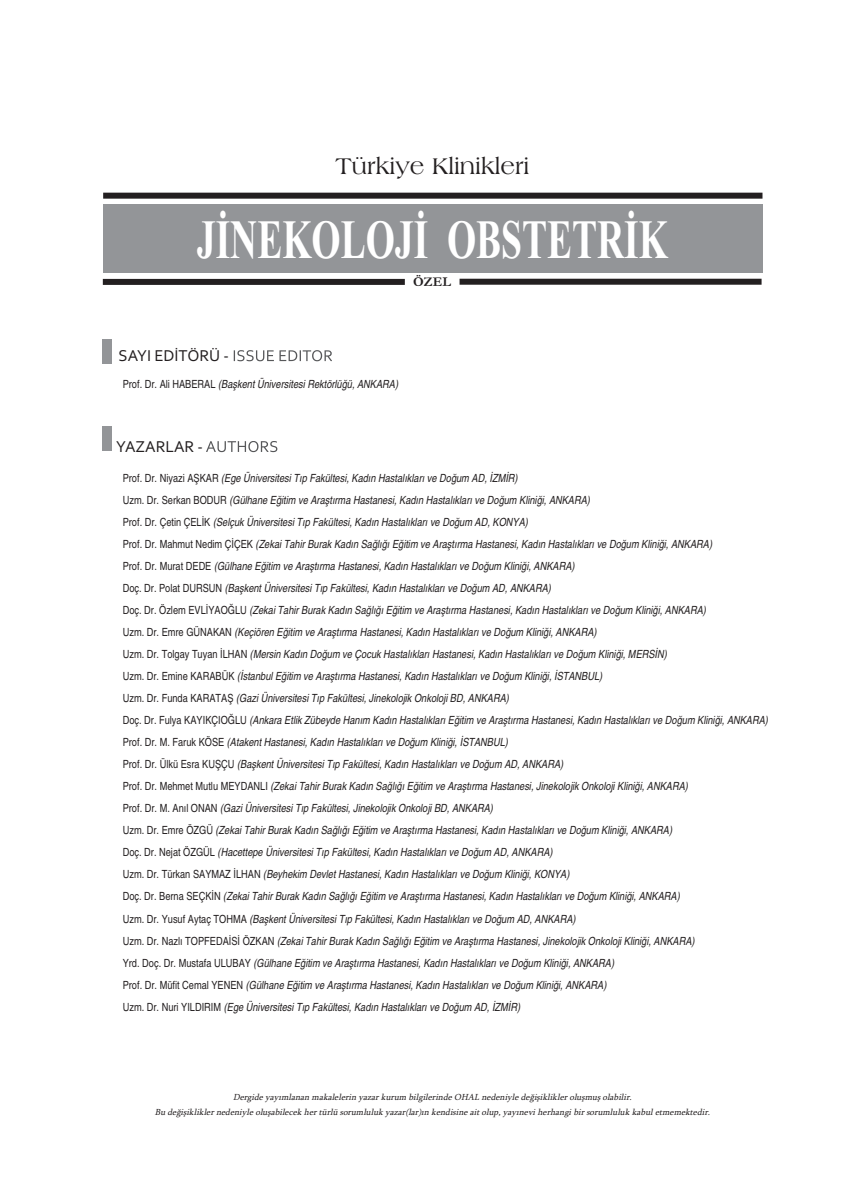
<style>
.page{position:relative;width:865px;height:1197px;background:#fff}
.page>*{position:absolute;margin:0;border:0;box-sizing:border-box;transform-origin:0 0}
.t1{font:700 55.35px "Times New Roman";color:#fff;scale:.68 1}
.t2{font:24px "Americana BT Roman";color:#231f20}
.t3{font:16.5px "Corbel";color:#231f20}
.t4{font:700 13.5px "Garamond";color:#231f20}
.t5{font:italic condensed 11.25px/22px "Helvetica";color:#231f20}
.t6{font:italic 9px/15px "Sylfaen";color:#231f20;text-align:center}
.s1{font-style:normal}
</style>
<div class="page">
<div style="left:103px;top:204px;width:659px;height:68px;background:#939598"></div>
<div style="left:103px;top:193px;width:659px;height:6px;background:#231f20"></div>
<div style="left:103px;top:279px;width:302px;height:6px;background:#231f20"></div>
<div style="left:459px;top:279px;width:302px;height:6px;background:#231f20"></div>
<div style="left:103px;top:339px;width:9px;height:25px;background:#939598"></div>
<svg style="left:234px;top:350px;width:67px;height:11px"></svg>
<div style="left:103px;top:425px;width:9px;height:25px;background:#939598"></div>
<svg style="left:206px;top:441px;width:71px;height:11px"></svg>
<h2 class="t2" style="left:335px;top:152px;width:195px">Türkiye Klinikleri</h2>
<h1 class="t1" style="left:197px;top:207px;width:694px">JİNEKOLOJİ OBSTETRİK</h1>
<p class="t4" style="left:413px;top:274px;width:39px">ÖZEL</p>
<h3 class="t3" style="left:119px;top:346px;width:112px">SAYI EDİTÖRÜ -</h3>
<p class="t5" style="left:123px;top:373px;width:277px"><span class="s1">Prof. Dr. Ali HABERAL</span> (Başkent Üniversitesi Rektörlüğü, ANKARA)</p>
<h3 class="t3" style="left:116px;top:436px;width:88px">YAZARLAR -</h3>
<p class="t5" style="left:123px;top:467px;width:647px"><span class="s1">Prof. Dr. Niyazi AŞKAR</span> (Ege Üniversitesi Tıp Fakültesi, Kadın Hastalıkları ve Doğum AD, İZMİR)<br><span class="s1">Uzm. Dr. Serkan BODUR</span> (Gülhane Eğitim ve Araştırma Hastanesi, Kadın Hastalıkları ve Doğum Kliniği, ANKARA)<br><span class="s1">Prof. Dr. Çetin ÇELİK</span> (Selçuk Üniversitesi Tıp Fakültesi, Kadın Hastalıkları ve Doğum AD, KONYA)<br><span class="s1">Prof. Dr. Mahmut Nedim ÇİÇEK</span> (Zekai Tahir Burak Kadın Sağlığı Eğitim ve Araştırma Hastanesi, Kadın Hastalıkları ve Doğum Kliniği, ANKARA)<br><span class="s1">Prof. Dr. Murat DEDE</span> (Gülhane Eğitim ve Araştırma Hastanesi, Kadın Hastalıkları ve Doğum Kliniği, ANKARA)<br><span class="s1">Doç. Dr. Polat DURSUN</span> (Başkent Üniversitesi Tıp Fakültesi, Kadın Hastalıkları ve Doğum AD, ANKARA)<br><span class="s1">Doç. Dr. Özlem EVLİYAOĞLU</span> (Zekai Tahir Burak Kadın Sağlığı Eğitim ve Araştırma Hastanesi, Kadın Hastalıkları ve Doğum Kliniği, ANKARA)<br><span class="s1">Uzm. Dr. Emre GÜNAKAN</span> (Keçiören Eğitim ve Araştırma Hastanesi, Kadın Hastalıkları ve Doğum Kliniği, ANKARA)<br><span class="s1">Uzm. Dr. Tolgay Tuyan İLHAN</span> (Mersin Kadın Doğum ve Çocuk Hastalıkları Hastanesi, Kadın Hastalıkları ve Doğum Kliniği, MERSİN)<br><span class="s1">Uzm. Dr. Emine KARABÜK</span> (İstanbul Eğitim ve Araştırma Hastanesi, Kadın Hastalıkları ve Doğum Kliniği, İSTANBUL)<br><span class="s1">Uzm. Dr. Funda KARATAŞ</span> (Gazi Üniversitesi Tıp Fakültesi, Jinekolojik Onkoloji BD, ANKARA)<br><span class="s1">Doç. Dr. Fulya KAYIKÇIOĞLU</span> (Ankara Etlik Zübeyde Hanım Kadın Hastalıkları Eğitim ve Araştırma Hastanesi, Kadın Hastalıkları ve Doğum Kliniği, ANKARA)<br><span class="s1">Prof. Dr. M. Faruk KÖSE</span> (Atakent Hastanesi, Kadın Hastalıkları ve Doğum Kliniği, İSTANBUL)<br><span class="s1">Prof. Dr. Ülkü Esra KUŞÇU</span> (Başkent Üniversitesi Tıp Fakültesi, Kadın Hastalıkları ve Doğum AD, ANKARA)<br><span class="s1">Prof. Dr. Mehmet Mutlu MEYDANLI</span> (Zekai Tahir Burak Kadın Sağlığı Eğitim ve Araştırma Hastanesi, Jinekolojik Onkoloji Kliniği, ANKARA)<br><span class="s1">Prof. Dr. M. Anıl ONAN</span> (Gazi Üniversitesi Tıp Fakültesi, Jinekolojik Onkoloji BD, ANKARA)<br><span class="s1">Uzm. Dr. Emre ÖZGÜ</span> (Zekai Tahir Burak Kadın Sağlığı Eğitim ve Araştırma Hastanesi, Kadın Hastalıkları ve Doğum Kliniği, ANKARA)<br><span class="s1">Doç. Dr. Nejat ÖZGÜL</span> (Hacettepe Üniversitesi Tıp Fakültesi, Kadın Hastalıkları ve Doğum AD, ANKARA)<br><span class="s1">Uzm. Dr. Türkan SAYMAZ İLHAN</span> (Beyhekim Devlet Hastanesi, Kadın Hastalıkları ve Doğum Kliniği, KONYA)<br><span class="s1">Doç. Dr. Berna SEÇKİN</span> (Zekai Tahir Burak Kadın Sağlığı Eğitim ve Araştırma Hastanesi, Kadın Hastalıkları ve Doğum Kliniği, ANKARA)<br><span class="s1">Uzm. Dr. Yusuf Aytaç TOHMA</span> (Başkent Üniversitesi Tıp Fakültesi, Kadın Hastalıkları ve Doğum AD, ANKARA)<br><span class="s1">Uzm. Dr. Nazlı TOPFEDAİSİ ÖZKAN</span> (Zekai Tahir Burak Kadın Sağlığı Eğitim ve Araştırma Hastanesi, Jinekolojik Onkoloji Kliniği, ANKARA)<br><span class="s1">Yrd. Doç. Dr. Mustafa ULUBAY</span> (Gülhane Eğitim ve Araştırma Hastanesi, Kadın Hastalıkları ve Doğum Kliniği, ANKARA)<br><span class="s1">Prof. Dr. Müfit Cemal YENEN</span> (Gülhane Eğitim ve Araştırma Hastanesi, Kadın Hastalıkları ve Doğum Kliniği, ANKARA)<br><span class="s1">Uzm. Dr. Nuri YILDIRIM</span> (Ege Üniversitesi Tıp Fakültesi, Kadın Hastalıkları ve Doğum AD, İZMİR)</p>
<p class="t6" style="left:155px;top:1089px;width:559px">Dergide yayımlanan makalelerin yazar kurum bilgilerinde OHAL nedeniyle değişiklikler oluşmuş olabilir.<br>Bu değişiklikler nedeniyle oluşabilecek her türlü sorumluluk yazar(lar)ın kendisine ait olup, yayınevi herhangi bir sorumluluk kabul etmemektedir.</p>
</div>
